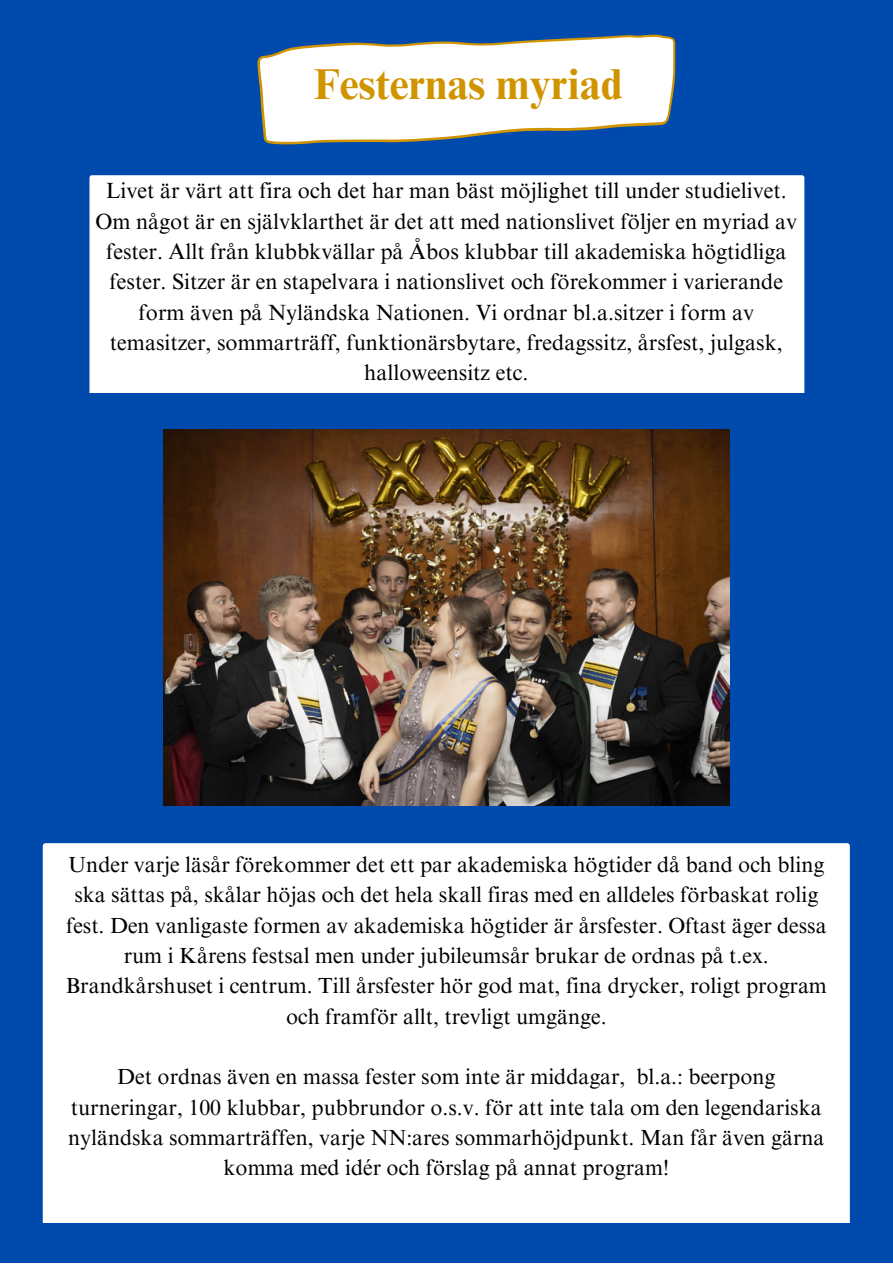
<style>
.page{position:relative;width:893px;height:1264px;background:#fff}
.page>*{position:absolute;margin:0;border:0;box-sizing:border-box;transform-origin:0 0}
.t1{font:700 43.2px "Times NRMT Pro";color:#d19401}
.t2{font:22.05px/30.3px "Times NRMT Pro";color:#000;text-align:center}
.t3{font:21.9px/30.3px "Times NRMT Pro";color:#000;text-align:center}
</style>
<div class="page">
<div style="left:0;top:0;width:892px;height:1262px;background:#004aad"></div>
<svg style="left:257px;top:34px;width:418px;height:110px;fill:#fff"></svg>
<div style="left:89px;top:175px;width:715px;height:217px;background:#fff"></div>
<div style="left:43px;top:843px;width:806px;height:379px;background:#fff"></div>
<img style="left:164px;top:429px;width:565px;height:376px">
<p class="t1" style="left:314px;top:68px;width:310px">Festernas myriad</p>
<p class="t2" style="left:95px;top:178px;width:703px">Livet är värt att fira och det har man bäst möjlighet till under studielivet.<br>Om något är en självklarthet är det att med nationslivet följer en myriad av fester. Allt från klubbkvällar på Åbos klubbar till akademiska högtidliga fester. Sitzer är en stapelvara i nationslivet och förekommer i varierande form även på Nyländska Nationen. Vi ordnar bl.a.sitzer i form av temasitzer, sommarträff, funktionärsbytare, fredagssitz, årsfest, julgask, halloweensitz etc.</p>
<p class="t3" style="left:66px;top:851px;width:762px">Under varje läsår förekommer det ett par akademiska högtider då band och bling ska sättas på, skålar höjas och det hela skall firas med en alldeles förbaskat rolig fest. Den vanligaste formen av akademiska högtider är årsfester. Oftast äger dessa rum i Kårens festsal men under jubileumsår brukar de ordnas på t.ex.<br>Brandkårshuset i centrum. Till årsfester hör god mat, fina drycker, roligt program och framför allt, trevligt umgänge.</p>
<p class="t3" style="left:68px;top:1064px;width:757px">Det ordnas även en massa fester som inte är middagar, bl.a.: beerpong turneringar, 100 klubbar, pubbrundor o.s.v. för att inte tala om den legendariska nyländska sommarträffen, varje NN:ares sommarhöjdpunkt. Man får även gärna komma med idér och förslag på annat program!</p>
</div>
